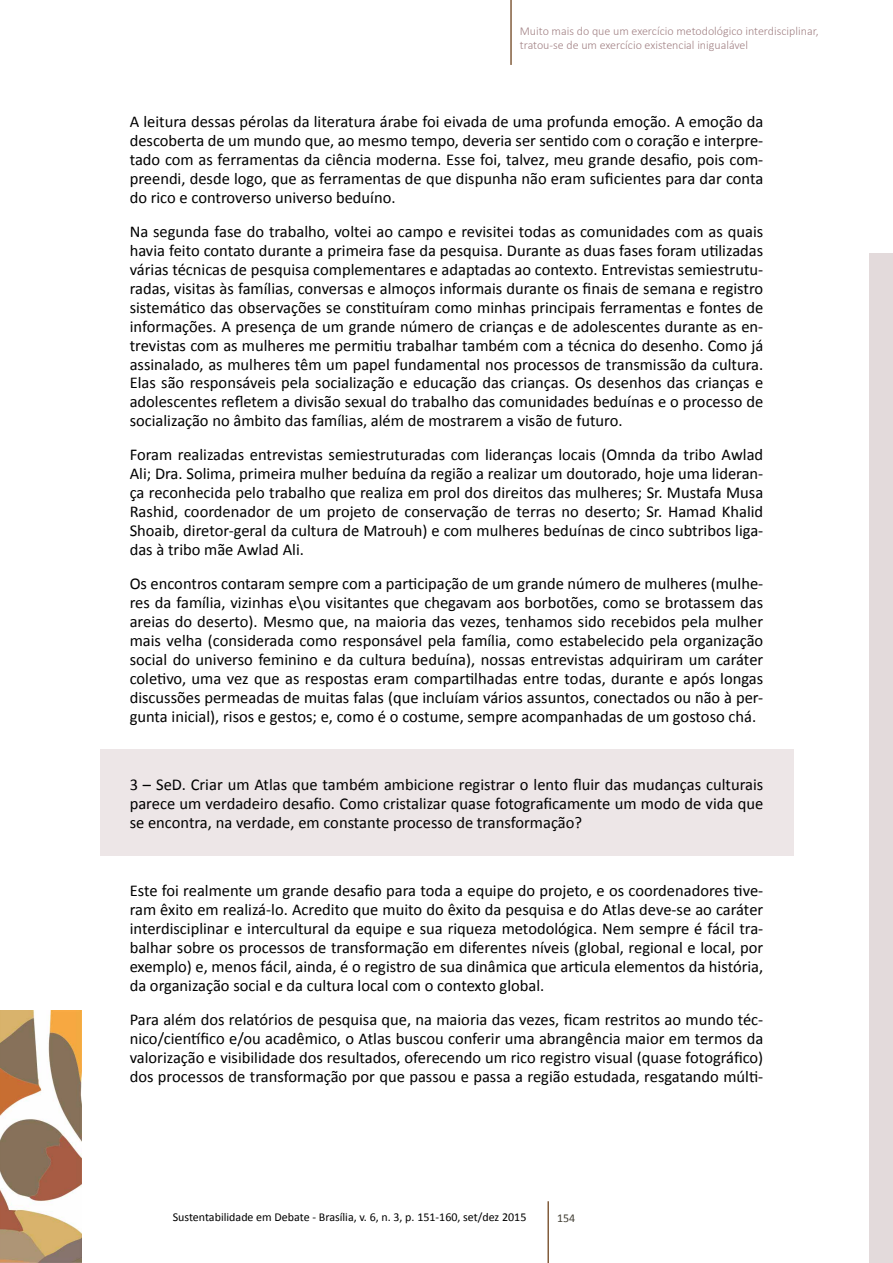
<style>
.page{position:relative;width:893px;height:1263px;background:#fff}
.page>*{position:absolute;margin:0;border:0;box-sizing:border-box;transform-origin:0 0}
.t1{font:16.5px/18.9px "Calibri";color:#000;text-align:justify}
.t2{font:300 12px/14.4px "Calibri";color:#a38386}
.t3{font:12px "Calibri";color:#000}
.t4{font:12px "Calibri";color:#423f35}
</style>
<div class="page">
<img style="left:0;top:1010px;width:82px;height:253px">
<hr style="left:547px;top:1201px;width:2px;height:62px;background:#825d3c">
<div style="left:100px;top:749px;width:693px;height:107px;background:#ede6e7"></div>
<hr style="left:510px;top:0;width:2px;height:65px;background:#825d3c">
<div style="left:870px;top:254px;width:23px;height:1009px;background:#e3dadb"></div>
<p class="t2" style="left:520px;top:23px;width:300px">Muito mais do que um exercício metodológico interdisciplinar, tratou-se de um exercício existencial inigualável</p>
<p class="t1" style="left:130px;top:112px;width:635px">A leitura dessas pérolas da literatura árabe foi eivada de uma profunda emoção. A emoção da descoberta de um mundo que, ao mesmo tempo, deveria ser sentido com o coração e interpre&shy;tado com as ferramentas da ciência moderna. Esse foi, talvez, meu grande desafio, pois com&shy;preendi, desde logo, que as ferramentas de que dispunha não eram suficientes para dar conta do rico e controverso universo beduíno.</p>
<p class="t1" style="left:130px;top:222px;width:635px">Na segunda fase do trabalho, voltei ao campo e revisitei todas as comunidades com as quais havia feito contato durante a primeira fase da pesquisa. Durante as duas fases foram utilizadas várias técnicas de pesquisa complementares e adaptadas ao contexto. Entrevistas semiestrutu&shy;radas, visitas às famílias, conversas e almoços informais durante os finais de semana e registro sistemático das observações se constituíram como minhas principais ferramentas e fontes de informações. A presença de um grande número de crianças e de adolescentes durante as en&shy;trevistas com as mulheres me permitiu trabalhar também com a técnica do desenho. Como já assinalado, as mulheres têm um papel fundamental nos processos de transmissão da cultura.<br>Elas são responsáveis pela socialização e educação das crianças. Os desenhos das crianças e adolescentes refletem a divisão sexual do trabalho das comunidades beduínas e o processo de socialização no âmbito das famílias, além de mostrarem a visão de futuro.</p>
<p class="t1" style="left:130px;top:445px;width:635px">Foram realizadas entrevistas semiestruturadas com lideranças locais (Omnda da tribo Awlad Ali; Dra. Solima, primeira mulher beduína da região a realizar um doutorado, hoje uma lideran&shy;ça reconhecida pelo trabalho que realiza em prol dos direitos das mulheres; Sr. Mustafa Musa Rashid, coordenador de um projeto de conservação de terras no deserto; Sr. Hamad Khalid Shoaib, diretor-geral da cultura de Matrouh) e com mulheres beduínas de cinco subtribos liga&shy;das à tribo mãe Awlad Ali.</p>
<p class="t1" style="left:130px;top:574px;width:635px">Os encontros contaram sempre com a participação de um grande número de mulheres (mulhe&shy;res da família, vizinhas e\ou visitantes que chegavam aos borbotões, como se brotassem das areias do deserto). Mesmo que, na maioria das vezes, tenhamos sido recebidos pela mulher mais velha (considerada como responsável pela família, como estabelecido pela organização social do universo feminino e da cultura beduína), nossas entrevistas adquiriram um caráter coletivo, uma vez que as respostas eram compartilhadas entre todas, durante e após longas discussões permeadas de muitas falas (que incluíam vários assuntos, conectados ou não à per&shy;gunta inicial), risos e gestos; e, como é o costume, sempre acompanhadas de um gostoso chá.</p>
<p class="t1" style="left:130px;top:775px;width:635px">3 – SeD. Criar um Atlas que também ambicione registrar o lento fluir das mudanças culturais parece um verdadeiro desafio. Como cristalizar quase fotograficamente um modo de vida que se encontra, na verdade, em constante processo de transformação?</p>
<p class="t1" style="left:130px;top:881px;width:635px">Este foi realmente um grande desafio para toda a equipe do projeto, e os coordenadores tive&shy;ram êxito em realizá-lo. Acredito que muito do êxito da pesquisa e do Atlas deve-se ao caráter interdisciplinar e intercultural da equipe e sua riqueza metodológica. Nem sempre é fácil tra&shy;balhar sobre os processos de transformação em diferentes níveis (global, regional e local, por exemplo) e, menos fácil, ainda, é o registro de sua dinâmica que articula elementos da história, da organização social e da cultura local com o contexto global.</p>
<p class="t1" style="left:130px;top:1010px;width:635px">Para além dos relatórios de pesquisa que, na maioria das vezes, ficam restritos ao mundo téc&shy;nico/científico e/ou acadêmico, o Atlas buscou conferir uma abrangência maior em termos da valorização e visibilidade dos resultados, oferecendo um rico registro visual (quase fotográfico) dos processos de transformação por que passou e passa a região estudada, resgatando múlti-</p>
<p class="t3" style="left:173px;top:1209px;width:355px">Sustentabilidade em Debate - Brasília, v. 6, n. 3, p. 151-160, set/dez 2015</p>
<p class="t4" style="left:557px;top:1210px;width:20px">154</p>
</div>
